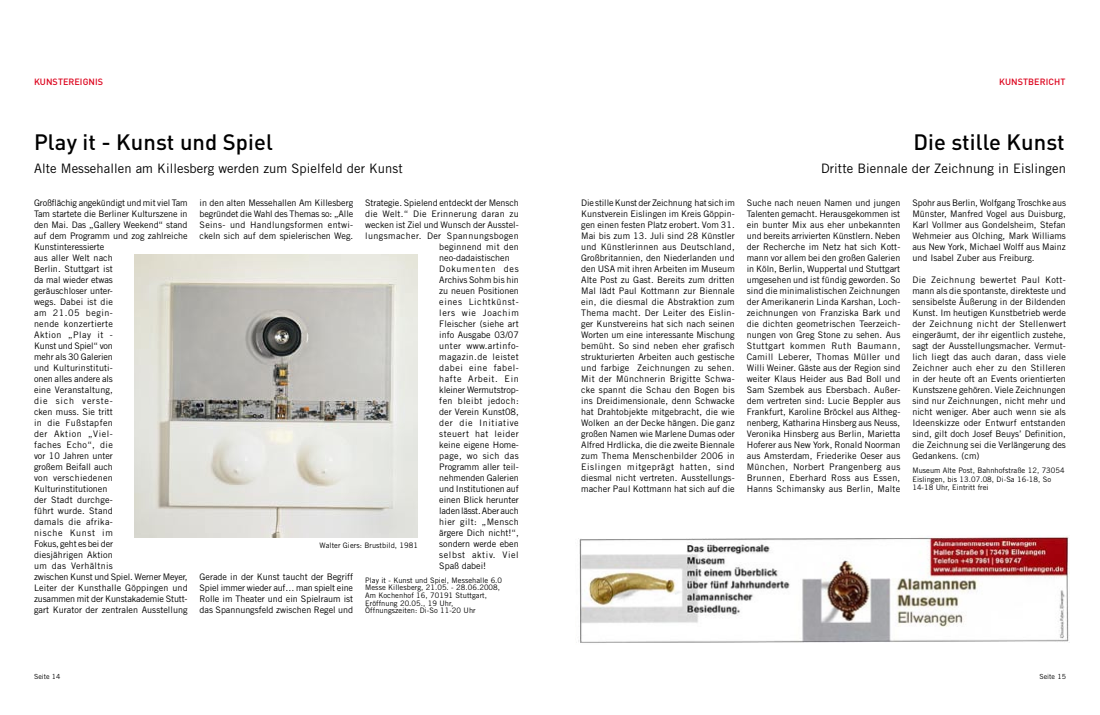
<style>
.page{position:relative;width:1100px;height:715px;background:#fff}
.page>*{position:absolute;margin:0;border:0;box-sizing:border-box;transform-origin:0 0}
.head{font:500 22px "DIN";letter-spacing:.005em;color:#000}
.intro{font:13px "Trade Gothic LT";letter-spacing:.005em;color:#000}
.fliess{font:9px/11px "Trade Gothic LT";letter-spacing:.005em;color:#000;text-align:justify}
.fliess-2{font:9px "Trade Gothic LT";letter-spacing:.04em;color:#000}
.fliess-3{font:9px "Trade Gothic LT";letter-spacing:.06em;color:#000}
.fliess-4{font:9px "Trade Gothic LT";letter-spacing:.065em;color:#000}
.fliess-5{font:9px "Trade Gothic LT";letter-spacing:.035em;color:#000}
.fliess-6{font:9px "Trade Gothic LT";letter-spacing:.03em;color:#000}
.fliess-7{font:9px "Trade Gothic LT";letter-spacing:.045em;color:#000}
.subhead_Rot{font:500 9px "DIN";letter-spacing:.005em;color:#dc001b}
.fliess-8{font:9px "Trade Gothic LT";letter-spacing:-.02em;color:#000}
.fliess-9{font:9px "Trade Gothic LT";letter-spacing:.05em;color:#000}
.fliess-10{font:9px "Trade Gothic LT";letter-spacing:.025em;color:#000}
.fliess-11{font:9px "Trade Gothic LT";letter-spacing:.085em;color:#000}
.legende_libü{font:7.5px/7.7px "Trade Gothic LT";letter-spacing:.005em;color:#000}
.legende{font:7.5px "Trade Gothic LT";letter-spacing:.005em;color:#000}
.fliess_flattert{font:7px "Trade Gothic LT";letter-spacing:.005em;color:#000}
</style>
<div class="page">
<img style="left:578px;top:536px;width:491px;height:107px">
<img style="left:134px;top:254px;width:284px;height:283px">
<p class="subhead_Rot" style="left:34px;top:76px;width:70px">KUNSTEREIGNIS</p>
<p class="head" style="left:34px;top:128px;width:240px">PLAY IT - KUNST UND SPIEL</p>
<p class="intro" style="left:34px;top:160px;width:370px">Alte Messehallen am Killesberg werden zum Spielfeld der Kunst</p>
<p class="fliess" style="left:34px;top:197px;width:155px;text-align:left">Großflächig angekündigt und mit viel Tam<br>Tam startete die Berliner Kulturszene in den Mai. Das „Gallery Weekend“ stand auf dem Programm und zog zahlreiche<br>Kunstinteressierte<br>aus aller Welt nach<br>Berlin. Stuttgart ist<br>da mal wieder etwas<br>geräuschloser unter-<br>wegs. Dabei ist die<br>am 21.05 begin-<br>nende konzertierte<br>Aktion „Play it -<br>Kunst und Spiel“ von<br>mehr als 30 Galerien<br>und Kulturinstituti-<br>onen alles andere als<br>eine Veranstaltung,<br>die sich verste-<br>cken muss. Sie tritt<br>in die Fußstapfen<br>der Aktion „Viel-<br>faches Echo“, die<br>vor 10 Jahren unter<br>großem Beifall auch<br>von verschiedenen<br>Kulturinstitutionen<br>der Stadt durchge-<br>führt wurde. Stand<br>damals die afrika-<br>nische Kunst im<br>Fokus, geht es bei der<br>diesjährigen Aktion<br>um das Verhältnis<br>zwischen Kunst und Spiel. Werner Meyer,<br>Leiter der Kunsthalle Göppingen und zusammen mit der Kunstakademie Stutt&shy;gart Kurator der zentralen Ausstellung</p>
<p class="fliess" style="left:200px;top:197px;width:155px">in den alten Messehallen Am Killesberg begründet die Wahl des Themas so: „Alle Seins- und Handlungsformen entwi&shy;ckeln sich auf dem spielerischen Weg.</p>
<p class="fliess" style="left:365px;top:197px;width:155px">Strategie. Spielend entdeckt der Mensch</p>
<p class="fliess-6" style="left:365px;top:208px;width:155px">die Welt.“ Die Erinnerung daran zu</p>
<p class="fliess" style="left:365px;top:219px;width:155px">wecken ist Ziel und Wunsch der Ausstel-</p>
<p class="fliess-7" style="left:365px;top:230px;width:155px">lungsmacher. Der Spannungsbogen</p>
<p class="fliess-10" style="left:439px;top:241px;width:81px">beginnend mit den</p>
<p class="fliess" style="left:439px;top:252px;width:72px">neo-dadaistischen</p>
<p class="fliess-11" style="left:439px;top:263px;width:81px">Dokumenten des</p>
<p class="fliess" style="left:439px;top:274px;width:81px">Archivs Sohm bis hin</p>
<p class="fliess" style="left:439px;top:285px;width:81px">zu neuen Positionen</p>
<p class="fliess-3" style="left:439px;top:296px;width:81px">eines Lichtkünst-</p>
<p class="fliess-4" style="left:439px;top:307px;width:81px">lers wie Joachim</p>
<p class="fliess" style="left:439px;top:318px;width:81px">Fleischer (siehe art</p>
<p class="fliess" style="left:439px;top:329px;width:81px">info Ausgabe 03/07</p>
<p class="fliess-2" style="left:439px;top:340px;width:81px">unter www.artinfo-</p>
<p class="fliess-2" style="left:439px;top:351px;width:81px">magazin.de leistet</p>
<p class="fliess-3" style="left:439px;top:362px;width:81px">dabei eine fabel-</p>
<p class="fliess-4" style="left:439px;top:373px;width:81px">hafte Arbeit. Ein</p>
<p class="fliess" style="left:439px;top:384px;width:81px">kleiner Wermutstrop-</p>
<p class="fliess-2" style="left:439px;top:395px;width:81px">fen bleibt jedoch:</p>
<p class="fliess" style="left:439px;top:406px;width:81px">der Verein Kunst08,</p>
<p class="fliess-3" style="left:439px;top:417px;width:81px">der die Initiative</p>
<p class="fliess-9" style="left:439px;top:428px;width:81px">steuert hat leider</p>
<p class="fliess" style="left:439px;top:439px;width:81px">keine eigene Home-</p>
<p class="fliess-5" style="left:439px;top:450px;width:81px">page, wo sich das</p>
<p class="fliess" style="left:439px;top:461px;width:81px">Programm aller teil-</p>
<p class="fliess" style="left:439px;top:472px;width:81px">nehmenden Galerien</p>
<p class="fliess" style="left:439px;top:483px;width:81px">und Institutionen auf</p>
<p class="fliess" style="left:439px;top:494px;width:81px">einen Blick herunter</p>
<p class="fliess-8" style="left:439px;top:505px;width:81px">laden lässt. Aber auch</p>
<p class="fliess-5" style="left:439px;top:516px;width:81px">hier gilt: „Mensch</p>
<p class="fliess" style="left:439px;top:527px;width:81px">ärgere Dich nicht!“,</p>
<p class="fliess" style="left:439px;top:538px;width:81px">sondern werde eben</p>
<p class="fliess-4" style="left:439px;top:549px;width:81px">selbst aktiv. Viel</p>
<p class="fliess" style="left:439px;top:560px;width:48px">Spaß dabei!</p>
<p class="legende_libü" style="left:365px;top:575px;width:138px">Play it - Kunst und Spiel, Messehalle 6.0<br>Messe Killesberg, 21.05. - 28.06.2008, Am Kochenhof 16, 70191 Stuttgart, Eröffnung 20.05., 19 Uhr, Öffnungszeiten: Di-So 11-20 Uhr</p>
<p class="legende" style="left:320px;top:540px;width:100px">Walter Giers: Brustbild, 1981</p>
<p class="fliess" style="left:200px;top:571px;width:155px">Gerade in der Kunst taucht der Begriff Spiel immer wieder auf… man spielt eine Rolle im Theater und ein Spielraum ist das Spannungsfeld zwischen Regel und</p>
<p class="subhead_Rot" style="left:999px;top:76px;width:68px">KUNSTBERICHT</p>
<p class="head" style="left:913px;top:128px;width:153px">DIE STILLE KUNST</p>
<p class="intro" style="left:821px;top:160px;width:246px">Dritte Biennale der Zeichnung in Eislingen</p>
<p class="fliess" style="left:581px;top:197px;width:155px">Die stille Kunst der Zeichnung hat sich im Kunstverein Eislingen im Kreis Göppin&shy;gen einen festen Platz erobert. Vom 31.<br>Mai bis zum 13. Juli sind 28 Künstler und Künstlerinnen aus Deutschland, Großbritannien, den Niederlanden und den USA mit ihren Arbeiten im Museum Alte Post zu Gast. Bereits zum dritten Mal lädt Paul Kottmann zur Biennale ein, die diesmal die Abstraktion zum Thema macht. Der Leiter des Eislin&shy;ger Kunstvereins hat sich nach seinen Worten um eine interessante Mischung bemüht. So sind neben eher grafisch strukturierten Arbeiten auch gestische und farbige Zeichnungen zu sehen.<br>Mit der Münchnerin Brigitte Schwa&shy;cke spannt die Schau den Bogen bis ins Dreidimensionale, denn Schwacke hat Drahtobjekte mitgebracht, die wie Wolken an der Decke hängen. Die ganz großen Namen wie Marlene Dumas oder Alfred Hrdlicka, die die zweite Biennale zum Thema Menschenbilder 2006 in Eislingen mitgeprägt hatten, sind diesmal nicht vertreten. Ausstellungs&shy;macher Paul Kottmann hat sich auf die</p>
<p class="fliess" style="left:747px;top:197px;width:155px">Suche nach neuen Namen und jungen Talenten gemacht. Herausgekommen ist ein bunter Mix aus eher unbekannten und bereits arrivierten Künstlern. Neben der Recherche im Netz hat sich Kott&shy;mann vor allem bei den großen Galerien in Köln, Berlin, Wuppertal und Stuttgart umgesehen und ist fündig geworden. So sind die minimalistischen Zeichnungen der Amerikanerin Linda Karshan, Loch&shy;zeichnungen von Franziska Bark und die dichten geometrischen Teerzeich&shy;nungen von Greg Stone zu sehen. Aus Stuttgart kommen Ruth Baumann, Camill Leberer, Thomas Müller und Willi Weiner. Gäste aus der Region sind weiter Klaus Heider aus Bad Boll und Sam Szembek aus Ebersbach. Außer&shy;dem vertreten sind: Lucie Beppler aus Frankfurt, Karoline Bröckel aus Altheg&shy;nenberg, Katharina Hinsberg aus Neuss, Veronika Hinsberg aus Berlin, Marietta Hoferer aus New York, Ronald Noorman aus Amsterdam, Friederike Oeser aus München, Norbert Prangenberg aus Brunnen, Eberhard Ross aus Essen, Hanns Schimansky aus Berlin, Malte</p>
<p class="fliess" style="left:912px;top:197px;width:155px">Spohr aus Berlin, Wolfgang Troschke aus Münster, Manfred Vogel aus Duisburg, Karl Vollmer aus Gondelsheim, Stefan Wehmeier aus Olching, Mark Williams aus New York, Michael Wolff aus Mainz und Isabel Zuber aus Freiburg.</p>
<p class="fliess" style="left:912px;top:274px;width:155px">Die Zeichnung bewertet Paul Kott&shy;mann als die spontanste, direkteste und sensibelste Äußerung in der Bildenden Kunst. Im heutigen Kunstbetrieb werde der Zeichnung nicht der Stellenwert eingeräumt, der ihr eigentlich zustehe, sagt der Ausstellungsmacher. Vermut&shy;lich liegt das auch daran, dass viele Zeichner auch eher zu den Stilleren in der heute oft an Events orientierten Kunstszene gehören. Viele Zeichnungen sind nur Zeichnungen, nicht mehr und nicht weniger. Aber auch wenn sie als Ideenskizze oder Entwurf entstanden sind, gilt doch Josef Beuys’ Definition, die Zeichnung sei die Verlängerung des Gedankens. (cm)</p>
<p class="legende_libü" style="left:912px;top:466px;width:154px;line-height:8.5px">Museum Alte Post, Bahnhofstraße 12, 73054<br>Eislingen, bis 13.07.08, Di-Sa 16-18, So<br>14-18 Uhr, Eintritt frei</p>
<p class="fliess_flattert" style="left:34px;top:672px;width:28px">Seite 14</p>
<p class="fliess_flattert" style="left:1039px;top:672px;width:28px">Seite 15</p>
</div>
